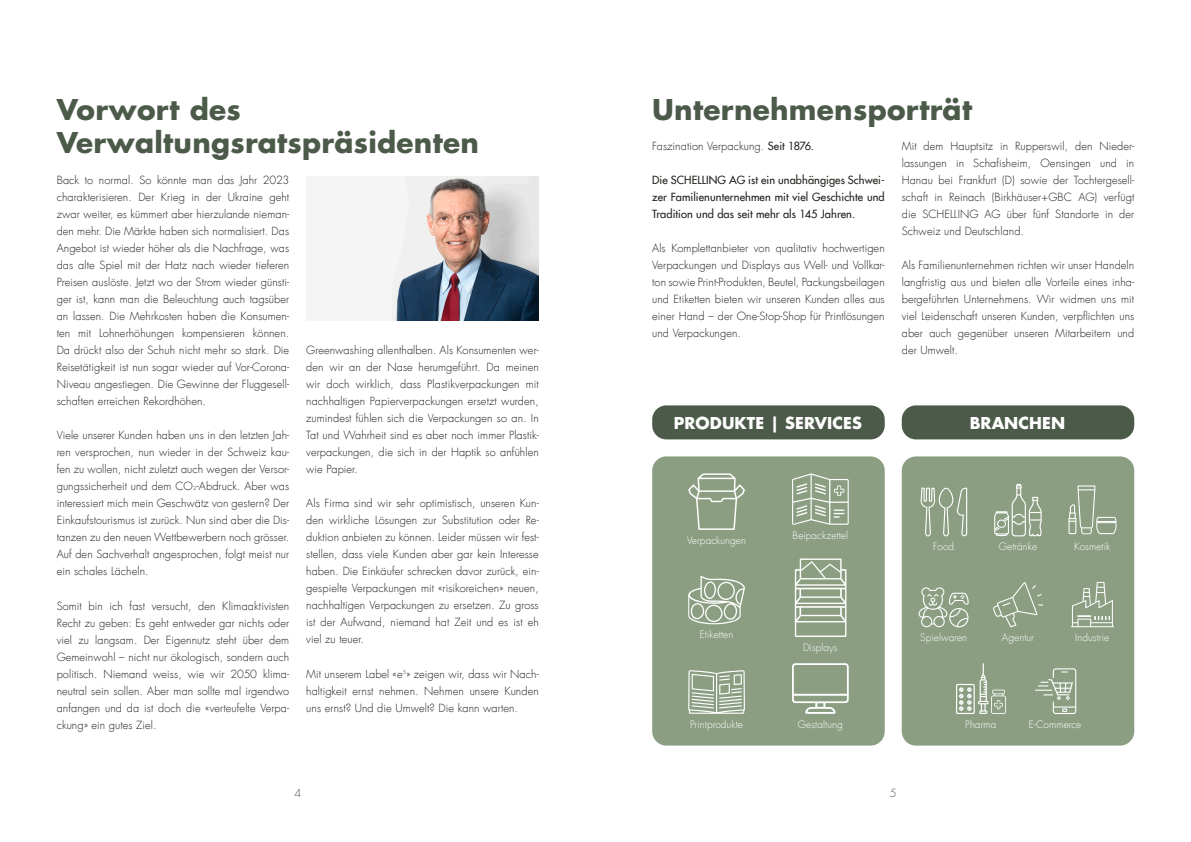
<style>
.page{position:relative;width:1191px;height:842px;background:#fff}
.page>*{position:absolute;margin:0;border:0;box-sizing:border-box;transform-origin:0 0}
.t1{font:700 28px/33px "Futura Com";letter-spacing:.01em;color:#4c5b49}
.t2{font:700 16px "Futura Com";letter-spacing:.01em;color:#fff}
.t3{font:300 11px/17px "Futura Com";letter-spacing:.01em;color:#21201c;text-align:justify}
.t4{font:500 11px/17px "Futura Com";letter-spacing:.01em;color:#21201c;text-align:justify}
.t5{font:300 11px "Futura Com";color:#4c5b49}
.t6{font:300 10px "Futura Com";letter-spacing:.01em;color:#fff}
.s1{font-size:5.5px}
.s2{font-weight:500}
</style>
<div class="page">
<img style="left:391px;top:176px;width:148px;height:144px">
<div style="left:652px;top:405px;width:232px;height:34px;background:#4c5b49;border-radius:14px"></div>
<div style="left:652px;top:456px;width:232px;height:290px;background:#8b9e82;border-radius:14px"></div>
<div style="left:901px;top:456px;width:233px;height:290px;background:#8b9e82;border-radius:14px"></div>
<div style="left:901px;top:405px;width:233px;height:34px;background:#4c5b49;border-radius:14px"></div>
<svg style="left:918px;top:587px;width:50px;height:40px"></svg>
<svg style="left:956px;top:663px;width:50px;height:51px"></svg>
<svg style="left:920px;top:488px;width:47px;height:48px"></svg>
<svg style="left:994px;top:484px;width:47px;height:52px"></svg>
<svg style="left:1035px;top:668px;width:41px;height:46px"></svg>
<svg style="left:993px;top:582px;width:50px;height:45px"></svg>
<svg style="left:1068px;top:485px;width:48px;height:49px"></svg>
<svg style="left:1071px;top:582px;width:43px;height:45px"></svg>
<svg style="left:792px;top:473px;width:56px;height:52px"></svg>
<svg style="left:795px;top:558px;width:51px;height:79px"></svg>
<svg style="left:688px;top:670px;width:57px;height:44px"></svg>
<svg style="left:688px;top:576px;width:57px;height:48px"></svg>
<svg style="left:688px;top:473px;width:57px;height:57px"></svg>
<svg style="left:792px;top:663px;width:56px;height:51px"></svg>
<h1 class="t1" style="left:57px;top:92px;width:424px">Vorwort des<br>Verwaltungsratspräsidenten</h1>
<p class="t3" style="left:57px;top:172px;width:234px">Back to normal. So könnte man das Jahr 2023 charakterisieren. Der Krieg in der Ukraine geht zwar weiter, es kümmert aber hierzulande nieman&shy;den mehr. Die Märkte haben sich normalisiert. Das Angebot ist wieder höher als die Nachfrage, was das alte Spiel mit der Hatz nach wieder tieferen Preisen auslöste. Jetzt wo der Strom wieder günsti&shy;ger ist, kann man die Beleuchtung auch tagsüber an lassen. Die Mehrkosten haben die Konsumen&shy;ten mit Lohnerhöhungen kompensieren können.<br>Da drückt also der Schuh nicht mehr so stark. Die Reisetätigkeit ist nun sogar wieder auf Vor-Corona-Niveau angestiegen. Die Gewinne der Fluggesell&shy;schaften erreichen Rekordhöhen.</p>
<p class="t3" style="left:57px;top:427px;width:234px">Viele unserer Kunden haben uns in den letzten Jah&shy;ren versprochen, nun wieder in der Schweiz kau&shy;fen zu wollen, nicht zuletzt auch wegen der Versor&shy;gungssicherheit und dem CO<span class="s1">2</span>-Abdruck. Aber was interessiert mich mein Geschwätz von gestern? Der Einkaufstourismus ist zurück. Nun sind aber die Dis&shy;tanzen zu den neuen Wettbewerbern noch grösser.<br>Auf den Sachverhalt angesprochen, folgt meist nur ein schales Lächeln.</p>
<p class="t3" style="left:57px;top:597px;width:234px">Somit bin ich fast versucht, den Klimaaktivisten Recht zu geben: Es geht entweder gar nichts oder viel zu langsam. Der Eigennutz steht über dem Gemeinwohl – nicht nur ökologisch, sondern auch politisch. Niemand weiss, wie wir 2050 klima&shy;neutral sein sollen. Aber man sollte mal irgendwo anfangen und da ist doch die «verteufelte Verpa&shy;ckung» ein gutes Ziel.</p>
<p class="t3" style="left:306px;top:342px;width:234px">Greenwashing allenthalben. Als Konsumenten wer&shy;den wir an der Nase herumgeführt. Da meinen wir doch wirklich, dass Plastikverpackungen mit nachhaltigen Papierverpackungen ersetzt wurden, zumindest fühlen sich die Verpackungen so an. In Tat und Wahrheit sind es aber noch immer Plastik&shy;verpackungen, die sich in der Haptik so anfühlen wie Papier.</p>
<p class="t3" style="left:306px;top:495px;width:234px">Als Firma sind wir sehr optimistisch, unseren Kun&shy;den wirkliche Lösungen zur Substitution oder Re&shy;duktion anbieten zu können. Leider müssen wir fest&shy;stellen, dass viele Kunden aber gar kein Interesse haben. Die Einkäufer schrecken davor zurück, ein&shy;gespielte Verpackungen mit «risikoreichen» neuen, nachhaltigen Verpackungen zu ersetzen. Zu gross ist der Aufwand, niemand hat Zeit und es ist eh viel zu teuer.</p>
<p class="t3" style="left:306px;top:665px;width:234px">Mit unserem Label «e<sup>5</sup>» zeigen wir, dass wir Nach&shy;haltigkeit ernst nehmen. Nehmen unsere Kunden uns ernst? Und die Umwelt? Die kann warten.</p>
<h1 class="t1" style="left:652px;top:92px;width:321px">Unternehmensporträt</h1>
<p class="t3" style="left:652px;top:138px;width:163px">Faszination Verpackung. <span class="s2">Seit 1876.</span></p>
<p class="t4" style="left:652px;top:171px;width:234px">Die SCHELLING AG ist ein unabhängiges Schwei&shy;zer Familienunternehmen mit viel Geschichte und Tradition und das seit mehr als 145 Jahren.</p>
<p class="t3" style="left:652px;top:240px;width:234px">Als Komplettanbieter von qualitativ hochwertigen Verpackungen und Displays aus Well- und Vollkar&shy;ton sowie Print-Produkten, Beutel, Packungsbeilagen und Etiketten bieten wir unseren Kunden alles aus einer Hand – der One-Stop-Shop für Printlösungen und Verpackungen.</p>
<p class="t3" style="left:901px;top:138px;width:234px">Mit dem Hauptsitz in Rupperswil, den Nieder&shy;lassungen in Schafisheim, Oensingen und in Hanau bei Frankfurt (D) sowie der Tochtergesell&shy;schaft in Reinach (Birkhäuser+GBC AG) verfügt die SCHELLING AG über fünf Standorte in der Schweiz und Deutschland.</p>
<p class="t3" style="left:901px;top:257px;width:234px">Als Familienunternehmen richten wir unser Handeln langfristig aus und bieten alle Vorteile eines inha&shy;bergeführten Unternehmens. Wir widmen uns mit viel Leidenschaft unseren Kunden, verpflichten uns aber auch gegenüber unseren Mitarbeitern und der Umwelt.</p>
<h2 class="t2" style="left:674px;top:411px;width:190px">PRODUKTE | SERVICES</h2>
<h2 class="t2" style="left:969px;top:411px;width:97px">BRANCHEN</h2>
<p class="t6" style="left:687px;top:534px;width:60px">Verpackungen</p>
<p class="t6" style="left:700px;top:628px;width:35px">Etiketten</p>
<p class="t6" style="left:792px;top:529px;width:57px">Beipackzettel</p>
<p class="t6" style="left:803px;top:641px;width:36px">Displays</p>
<p class="t6" style="left:933px;top:540px;width:22px">Food</p>
<p class="t6" style="left:998px;top:540px;width:40px">Getränke</p>
<p class="t6" style="left:1074px;top:540px;width:38px">Kosmetik</p>
<p class="t6" style="left:920px;top:631px;width:48px">Spielwaren</p>
<p class="t6" style="left:1002px;top:631px;width:34px">Agentur</p>
<p class="t6" style="left:1075px;top:631px;width:36px">Industrie</p>
<p class="t6" style="left:690px;top:717px;width:54px">Printprodukte</p>
<p class="t6" style="left:798px;top:717px;width:46px">Gestaltung</p>
<p class="t6" style="left:965px;top:718px;width:33px">Pharma</p>
<p class="t6" style="left:1029px;top:718px;width:54px">E-Commerce</p>
<p class="t5" style="left:294px;top:785px;width:8px">4</p>
<p class="t5" style="left:890px;top:785px;width:8px">5</p>
</div>
